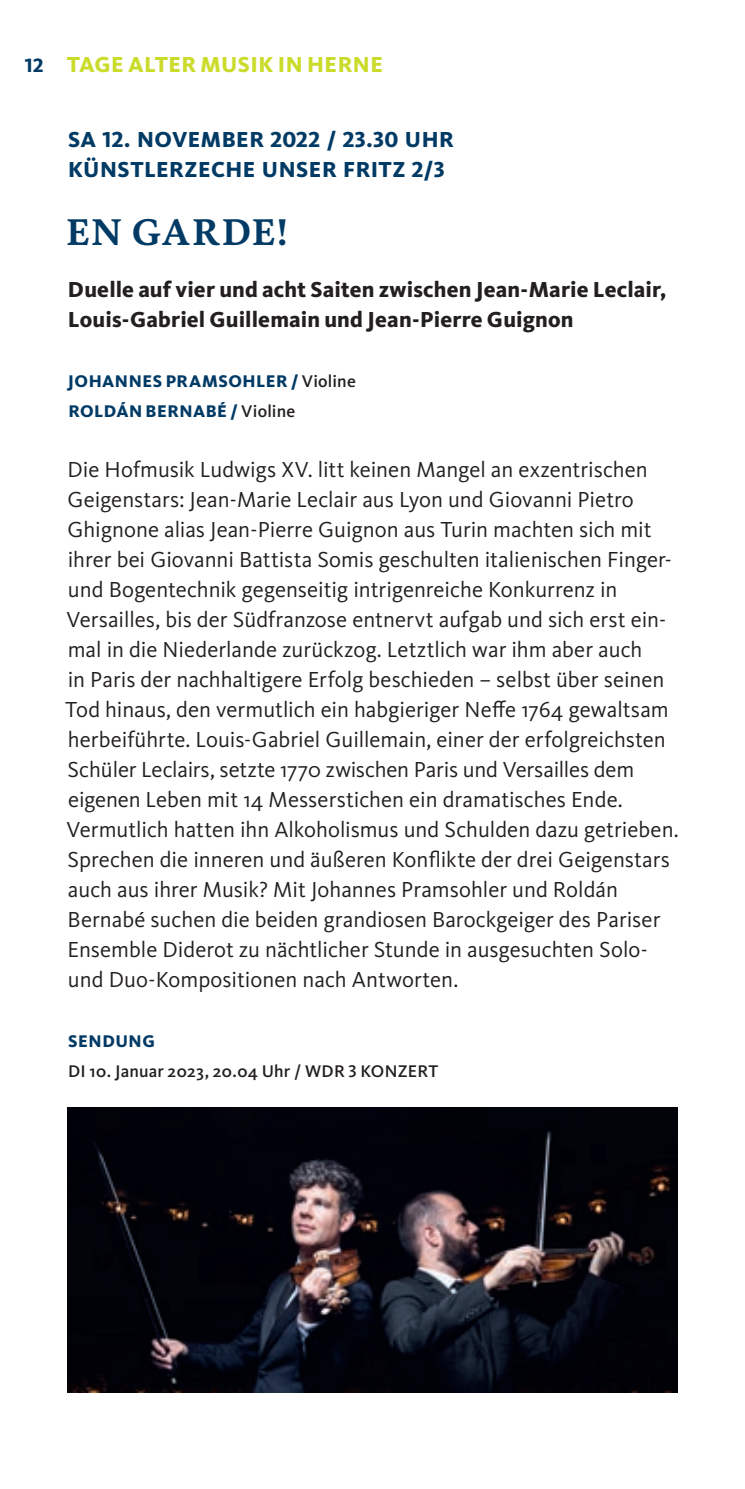
<style>
.page{position:relative;width:745px;height:1489px;background:#fff}
.page>*{position:absolute;margin:0;border:0;box-sizing:border-box;transform-origin:0 0}
.t1{font:700 37.5px "WDR Serif";letter-spacing:.04em;color:#003a65}
.t2{font:22.5px/30px "WDR Sans";color:#231f20}
.t3{font:800 22.5px/30px "WDR Sans";letter-spacing:.005em;color:#231f20}
.t4{font:800 22.5px/30px "WDR Sans";letter-spacing:.02em;color:#003a65}
.t5{font:800 22.5px "WDR Sans";letter-spacing:.02em;color:#cadb2a}
.t6{font:800 17.5px/30px "WDR Sans";letter-spacing:.03em;color:#003a65}
.t7{font:500 17.5px "WDR Sans";letter-spacing:.015em;color:#231f20}
.s1{font-size:20px;color:#003a65}
.s2{font-weight:500;color:#231f20}
</style>
<div class="page">
<img style="left:67px;top:1107px;width:610px;height:285px">
<p class="t5" style="left:25px;top:51px;width:359px"><span class="s1">12</span> TAGE ALTER MUSIK IN HERNE</p>
<p class="t4" style="left:68px;top:124px;width:387px">SA 12. NOVEMBER 2022 / 23.30 UHR<br>KÜNSTLERZECHE UNSER FRITZ 2/3</p>
<h1 class="t1" style="left:66px;top:209px;width:223px">EN GARDE!</h1>
<p class="t3" style="left:68px;top:274px;width:600px">Duelle auf vier und acht Saiten zwischen Jean-Marie Leclair,<br>Louis-Gabriel Guillemain und Jean-Pierre Guignon</p>
<p class="t6" style="left:68px;top:366px;width:289px">JOHANNES PRAMSOHLER / <span class="s2">Violine<br></span>ROLDÁN BERNABÉ / <span class="s2">Violine</span></p>
<p class="t2" style="left:65px;top:454px;width:614px">Die Hofmusik Ludwigs XV. litt keinen Mangel an exzentrischen Geigenstars: Jean-Marie Leclair aus Lyon und Giovanni Pietro Ghignone alias Jean-Pierre Guignon aus Turin machten sich mit ihrer bei Giovanni Battista Somis geschulten italienischen Finger&shy;und Bogentechnik gegenseitig intrigenreiche Konkurrenz in Versailles, bis der Südfranzose entnervt aufgab und sich erst ein&shy;mal in die Niederlande zurückzog. Letztlich war ihm aber auch<br>in Paris der nachhaltigere Erfolg beschieden – selbst über seinen Tod hinaus, den vermutlich ein habgieriger Neffe 1764 gewaltsam herbeiführte. Louis-Gabriel Guillemain, einer der erfolgreichsten Schüler Leclairs, setzte 1770 zwischen Paris und Versailles dem eigenen Leben mit 14 Messerstichen ein dramatisches Ende.<br>Vermutlich hatten ihn Alkoholismus und Schulden dazu getrieben.<br>Sprechen die inneren und äußeren Konflikte der drei Geigenstars auch aus ihrer Musik? Mit Johannes Pramsohler und Roldán Bernabé suchen die beiden grandiosen Barockgeiger des Pariser Ensemble Diderot zu nächtlicher Stunde in ausgesuchten Solo&shy;und Duo-Kompositionen nach Antworten.</p>
<p class="t6" style="left:68px;top:1026px;width:88px">SENDUNG</p>
<p class="t7" style="left:68px;top:1060px;width:371px">DI 10. Januar 2023, 20.04 Uhr / WDR 3 KONZERT</p>
</div>
